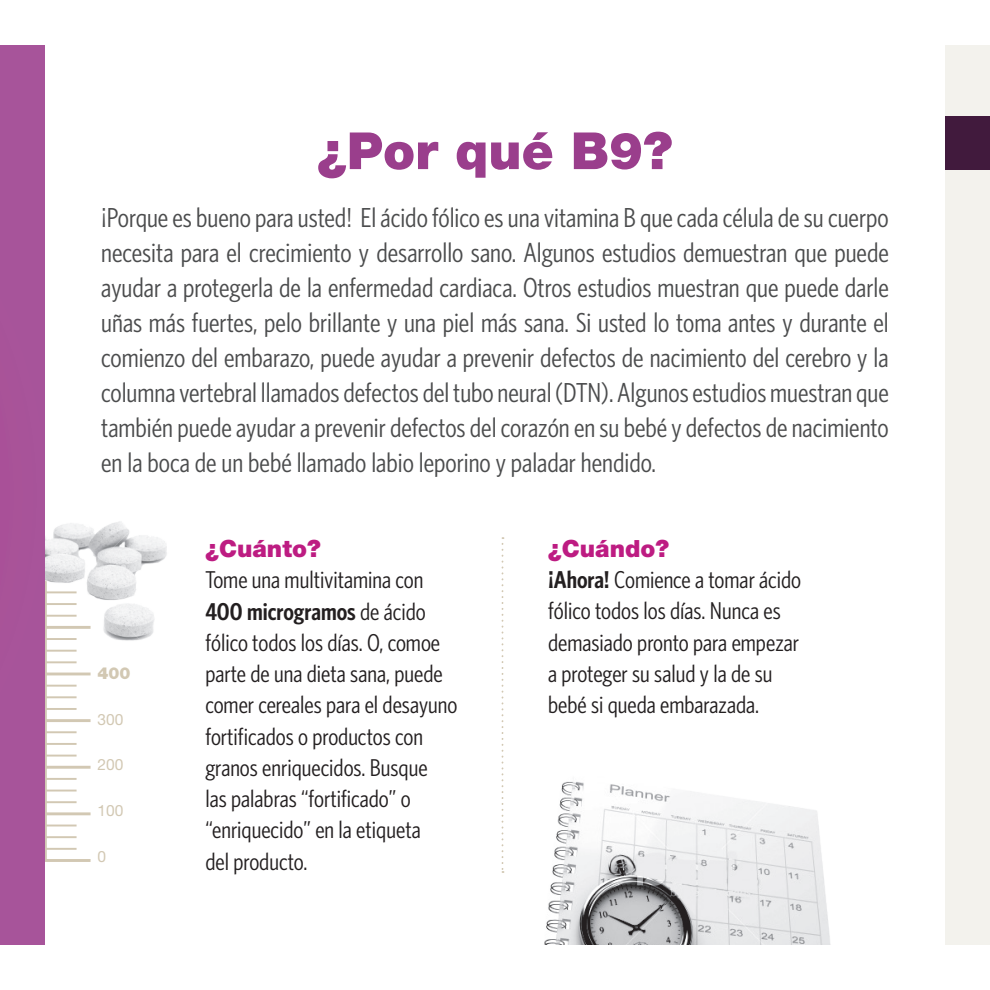
<style>
.page{position:relative;width:990px;height:990px;background:#fff}
.page>*{position:absolute;margin:0;border:0;box-sizing:border-box;transform-origin:0 0}
.t1{font:900 51.25px "Helvetica Neue";color:#9a3e8c}
.Whitney_Text{font:27.5px/35px "Whitney Condensed";color:#4b4c4d;text-align:justify}
.Whitney_Text-2{font:24.5px/31.2px "Whitney Condensed";color:#231f20}
.Whitney_Text-3{font:900 23.75px "Helvetica Neue";color:#bd1c82}
.condensed_subhead{font:900 16.5px "Helvetica Neue";color:#d2c8b3}
.condensed_subhead-2{font:15.5px "Helvetica Neue";color:#d2c8b3}
.s1{font-weight:600}
</style>
<div class="page">
<div style="left:945px;top:45px;width:45px;height:900px;background:#f3f2ed"></div>
<hr style="left:44px;top:579px;width:3px;height:281px;background:#d2c8b3">
<hr style="left:44px;top:848px;width:33px;height:2px;background:#d2c8b3">
<hr style="left:44px;top:836px;width:33px;height:2px;background:#d2c8b3">
<hr style="left:44px;top:825px;width:33px;height:1px;background:#d2c8b3">
<hr style="left:44px;top:801px;width:33px;height:2px;background:#d2c8b3">
<hr style="left:44px;top:790px;width:33px;height:2px;background:#d2c8b3">
<hr style="left:44px;top:778px;width:33px;height:2px;background:#d2c8b3">
<hr style="left:44px;top:755px;width:33px;height:2px;background:#d2c8b3">
<hr style="left:44px;top:743px;width:33px;height:2px;background:#d2c8b3">
<hr style="left:44px;top:731px;width:33px;height:2px;background:#d2c8b3">
<hr style="left:44px;top:708px;width:33px;height:2px;background:#d2c8b3">
<hr style="left:44px;top:696px;width:33px;height:2px;background:#d2c8b3">
<hr style="left:44px;top:685px;width:33px;height:2px;background:#d2c8b3">
<hr style="left:44px;top:661px;width:33px;height:2px;background:#d2c8b3">
<hr style="left:44px;top:859px;width:47px;height:3px;background:#d2c8b3">
<hr style="left:44px;top:812px;width:47px;height:3px;background:#d2c8b3">
<hr style="left:44px;top:766px;width:47px;height:3px;background:#d2c8b3">
<hr style="left:44px;top:719px;width:47px;height:3px;background:#d2c8b3">
<hr style="left:44px;top:673px;width:47px;height:2px;background:#d2c8b3">
<img style="left:45px;top:521px;width:122px;height:140px">
<div style="left:0;top:45px;width:45px;height:900px;background:#a7549a"></div>
<img style="left:544px;top:782px;width:287px;height:163px">
<svg style="left:502px;top:537px;width:1px;height:336px"></svg>
<img style="left:945px;top:116px;width:19px;height:54px">
<img style="left:964px;top:116px;width:26px;height:54px">
<p class="t1" style="left:317px;top:120px;width:357px">¿Por qué B9?</p>
<p class="Whitney_Text" style="left:101px;top:199px;width:789px">¡Porque es bueno para usted! El ácido fólico es una vitamina B que cada célula de su cuerpo necesita para el crecimiento y desarrollo sano. Algunos estudios demuestran que puede ayudar a protegerla de la enfermedad cardiaca. Otros estudios muestran que puede darle uñas más fuertes, pelo brillante y una piel más sana. Si usted lo toma antes y durante el comienzo del embarazo, puede ayudar a prevenir defectos de nacimiento del cerebro y la columna vertebral llamados defectos del tubo neural (DTN). Algunos estudios muestran que también puede ayudar a prevenir defectos del corazón en su bebé y defectos de nacimiento en la boca de un bebé llamado labio leporino y paladar hendido.</p>
<p class="condensed_subhead" style="left:98px;top:663px;width:35px">400</p>
<p class="condensed_subhead-2" style="left:98px;top:710px;width:27px">300</p>
<p class="condensed_subhead-2" style="left:98px;top:756px;width:27px">200</p>
<p class="condensed_subhead-2" style="left:98px;top:801px;width:27px">100</p>
<p class="condensed_subhead-2" style="left:98px;top:847px;width:10px">0</p>
<p class="Whitney_Text-3" style="left:205px;top:534px;width:117px">¿Cuánto?</p>
<p class="Whitney_Text-2" style="left:205px;top:564px;width:254px">Tome una multivitamina con<br><span class="s1">400 microgramos</span> de ácido fólico todos los días. O, comoe parte de una dieta sana, puede comer cereales para el desayuno fortificados o productos con granos enriquecidos. Busque<br>las palabras “fortificado” o “enriquecido” en la etiqueta<br>del producto.</p>
<p class="Whitney_Text-3" style="left:548px;top:534px;width:122px">¿Cuándo?</p>
<p class="Whitney_Text-2" style="left:548px;top:564px;width:255px"><span class="s1">¡Ahora!</span> Comience a tomar ácido fólico todos los días. Nunca es demasiado pronto para empezar a proteger su salud y la de su bebé si queda embarazada.</p>
</div>
